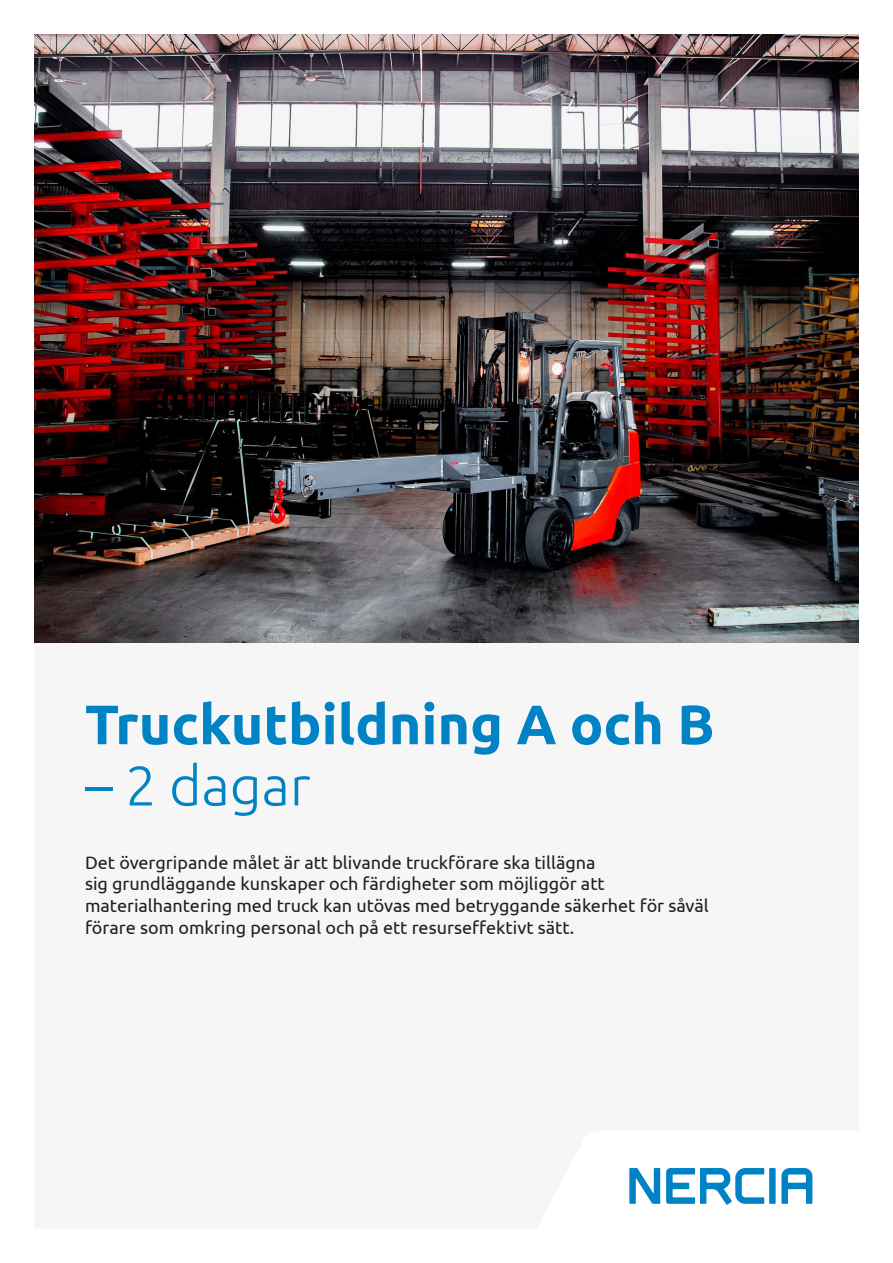
<style>
.page{position:relative;width:893px;height:1263px;background:#fff}
.page>*{position:absolute;margin:0;border:0;box-sizing:border-box;transform-origin:0 0}
.Rubrik{font:700 55.5px "Ubuntu";color:#0083c4}
.Rubrik-2{font:300 55.5px "Ubuntu";color:#0083c4}
.Brödtext{font:18px/21.6px "Ubuntu";color:#231f20}
</style>
<div class="page">
<div style="left:34px;top:34px;width:825px;height:1195px;background:#f6f6f6"></div>
<div style="left:769px;top:1168px;width:7px;height:36px;background:#0083c4"></div>
<svg style="left:781px;top:1168px;width:31px;height:36px"></svg>
<svg style="left:629px;top:1168px;width:31px;height:36px"></svg>
<svg style="left:666px;top:1168px;width:98px;height:37px"></svg>
<img style="left:34px;top:34px;width:825px;height:609px">
<p class="Rubrik" style="left:85px;top:691px;width:631px">Truckutbildning A och B</p>
<p class="Rubrik-2" style="left:85px;top:752px;width:227px">– 2 dagar</p>
<p class="Brödtext" style="left:85px;top:851px;width:625px">Det övergripande målet är att blivande truckförare ska tillägna<br>sig grundläggande kunskaper och färdigheter som möjliggör att materialhantering med truck kan utövas med betryggande säkerhet för såväl förare som omkring personal och på ett resurseffektivt sätt.</p>
</div>
